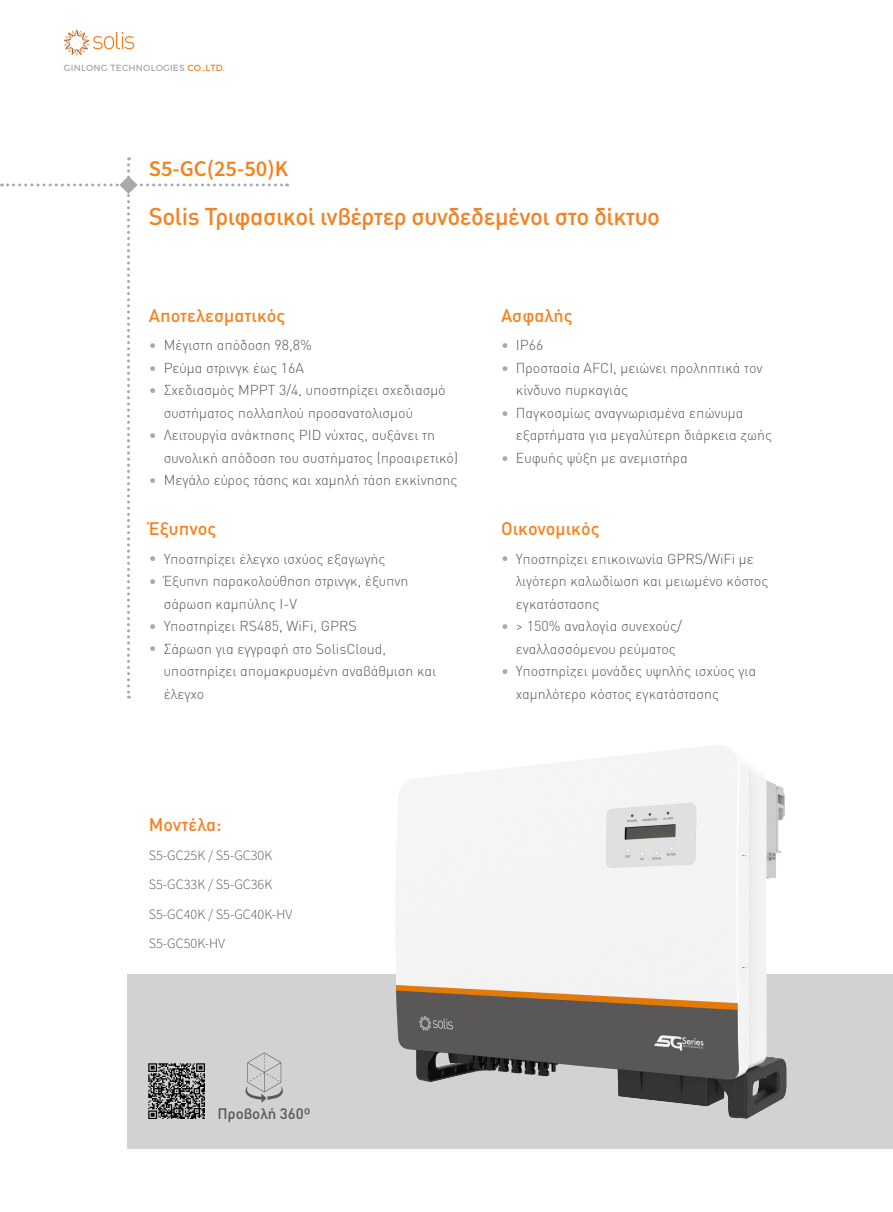
<style>
.page{position:relative;width:893px;height:1212px;background:#fff}
.page>*{position:absolute;margin:0;border:0;box-sizing:border-box;transform-origin:0 0}
.t1{font:500 24px "DIN Pro";letter-spacing:-.02em;color:#f58220}
.t2{font:600 22.5px "Source Sans Pro";color:#f58220}
.t3{font:500 18px "DIN Pro";color:#f58220}
.t4{font:500 15px "DIN Pro";color:#57585a}
.t5{font:300 14.25px/22.5px "DIN Pro";color:#57585a}
.t6{font:300 14.25px/29.5px "Source Sans Pro";color:#57585a}
.t7{font:9px "Montserrat";letter-spacing:.025em;color:#a8a9ad}
.s1{color:#f58220}
.s2{color:#a8a9ad}
</style>
<div class="page">
<div style="left:128px;top:974px;width:765px;height:174px;background:#d1d2d4"></div>
<svg style="left:64px;top:30px;width:70px;height:25px"></svg>
<img style="left:396px;top:746px;width:391px;height:372px">
<img style="left:149px;top:1063px;width:55px;height:55px">
<svg style="left:245px;top:1052px;width:38px;height:51px"></svg>
<svg style="left:1px;top:157px;width:287px;height:541px"></svg>
<p class="t7" style="left:64px;top:63px;width:163px">GINLONG TECHNOLOGIES <span class="s1">CO.,LTD.</span></p>
<h2 class="t2" style="left:149px;top:154px;width:141px">S5-GC(25-50)K</h2>
<h1 class="t1" style="left:149px;top:200px;width:513px">Solis Τριφασικοί ινβέρτερ συνδεδεμένοι στο δίκτυο</h1>
<p class="t3" style="left:149px;top:303px;width:138px">Αποτελεσματικός</p>
<p class="t5" style="left:149px;top:333px;width:165px"><span class="s2">•</span> Μέγιστη απόδοση 98,8%</p>
<p class="t5" style="left:149px;top:356px;width:157px"><span class="s2">•</span> Ρεύμα στρινγκ έως 16Α</p>
<p class="t5" style="left:164px;top:378px;width:284px;text-indent:-15px"><span class="s2">•</span> Σχεδιασμός MPPT 3/4, υποστηρίζει σχεδιασμό συστήματος πολλαπλού προσανατολισμού</p>
<p class="t5" style="left:164px;top:423px;width:296px;text-indent:-15px"><span class="s2">•</span> Λειτουργία ανάκτησης PID νύχτας, αυξάνει τη συνολική απόδοση του συστήματος (προαιρετικό)</p>
<p class="t5" style="left:149px;top:468px;width:310px"><span class="s2">•</span> Μεγάλο εύρος τάσης και χαμηλή τάση εκκίνησης</p>
<p class="t3" style="left:149px;top:516px;width:69px">Έξυπνος</p>
<p class="t5" style="left:149px;top:546px;width:238px"><span class="s2">•</span> Υποστηρίζει έλεγχο ισχύος εξαγωγής</p>
<p class="t5" style="left:164px;top:569px;width:246px;text-indent:-15px"><span class="s2">•</span> Έξυπνη παρακολούθηση στρινγκ, έξυπνη σάρωση καμπύλης I-V</p>
<p class="t5" style="left:149px;top:614px;width:210px"><span class="s2">•</span> Υποστηρίζει RS485, WiFi, GPRS</p>
<p class="t5" style="left:164px;top:636px;width:274px;text-indent:-15px"><span class="s2">•</span> Σάρωση για εγγραφή στο SolisCloud, υποστηρίζει απομακρυσμένη αναβάθμιση και έλεγχο</p>
<p class="t3" style="left:501px;top:303px;width:73px">Ασφαλής</p>
<p class="t5" style="left:501px;top:333px;width:44px"><span class="s2">•</span> IP66</p>
<p class="t5" style="left:516px;top:356px;width:248px;text-indent:-15px"><span class="s2">•</span> Προστασία AFCI, μειώνει προληπτικά τον κίνδυνο πυρκαγιάς</p>
<p class="t5" style="left:516px;top:401px;width:258px;text-indent:-15px"><span class="s2">•</span> Παγκοσμίως αναγνωρισμένα επώνυμα εξαρτήματα για μεγαλύτερη διάρκεια ζωής</p>
<p class="t5" style="left:501px;top:446px;width:188px"><span class="s2">•</span> Ευφυής ψύξη με ανεμιστήρα</p>
<p class="t3" style="left:501px;top:516px;width:100px">Οικονομικός</p>
<p class="t5" style="left:516px;top:546px;width:254px;text-indent:-15px"><span class="s2">•</span> Υποστηρίζει επικοινωνία GPRS/WiFi με λιγότερη καλωδίωση και μειωμένο κόστος εγκατάστασης</p>
<p class="t5" style="left:516px;top:614px;width:167px;text-indent:-15px"><span class="s2">•</span> &gt; 150% αναλογία συνεχούς/ εναλλασσόμενου ρεύματος</p>
<p class="t5" style="left:516px;top:659px;width:242px;text-indent:-15px"><span class="s2">•</span> Υποστηρίζει μονάδες υψηλής ισχύος για χαμηλότερο κόστος εγκατάστασης</p>
<p class="t3" style="left:149px;top:813px;width:74px">Μοντέλα:</p>
<p class="t6" style="left:149px;top:840px;width:145px">S5-GC25K / S5-GC30K<br>S5-GC33K / S5-GC36K<br>S5-GC40K / S5-GC40K-HV<br>S5-GC50K-HV</p>
<p class="t4" style="left:218px;top:1103px;width:95px">Προβολή 360º</p>
</div>
